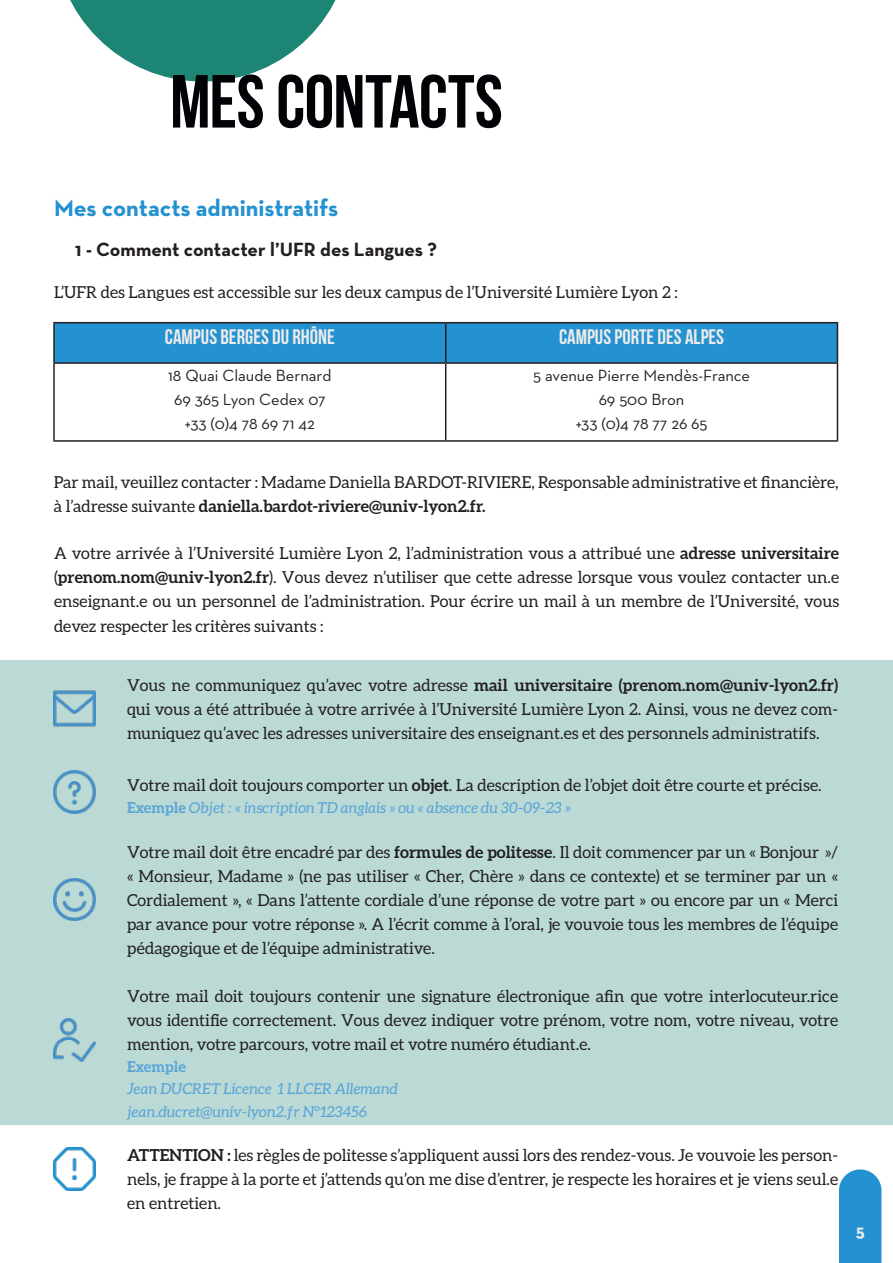
<style>
.page{position:relative;width:893px;height:1263px;background:#fff}
.page>*{position:absolute;margin:0;border:0;box-sizing:border-box;transform-origin:0 0}
.TOC_body_text{font:700 75px "Bebas Neue";letter-spacing:-.01em;color:#010206}
.Titre_entrée_1_rubrique{font:700 24px "Neutra Text";color:#2491d0}
.Texte_rubrique{font:700 21px "Bebas Neue";color:#ecebeb}
.Titre_entrée_2_rubrique{font:700 19.5px "Neutra Text";color:#231f20}
.t1{font:700 18px "Neutra Text";color:#ecebeb}
.Texte_rubrique-2{font:16.5px/24px "Aleo";color:#231f20;text-align:justify}
.Texte_tableau{font:16.5px "Neutra Text";color:#231f20}
.Exemple{font:italic 15px "Aleo";color:#58a3d8}
.Exemple-2{font:700 15px "Aleo";color:#58a3d8}
.s1{font-weight:700}
.s2{font-weight:700;font-style:normal}
</style>
<div class="page">
<div style="left:839px;top:1169px;width:42px;height:94px;background:#2491d0"></div>
<svg style="left:70px;top:0;width:266px;height:81px"></svg>
<div style="left:0;top:660px;width:892px;height:465px;background:#bbdad5"></div>
<img style="left:53px;top:690px;width:43px;height:37px">
<img style="left:53px;top:771px;width:43px;height:42px">
<img style="left:53px;top:878px;width:43px;height:43px">
<img style="left:53px;top:1019px;width:43px;height:42px">
<img style="left:53px;top:1148px;width:43px;height:42px">
<div style="left:55px;top:323px;width:782px;height:39px;background:#2491d0"></div>
<hr style="left:53px;top:322px;width:393px;height:1px;background:#231f20">
<hr style="left:53px;top:323px;width:2px;height:39px;background:#231f20">
<hr style="left:446px;top:322px;width:392px;height:1px;background:#231f20">
<hr style="left:445px;top:323px;width:1px;height:39px;background:#231f20">
<hr style="left:837px;top:323px;width:1px;height:39px;background:#231f20">
<hr style="left:53px;top:362px;width:393px;height:2px;background:#231f20">
<hr style="left:53px;top:364px;width:2px;height:76px;background:#231f20">
<hr style="left:446px;top:362px;width:392px;height:2px;background:#231f20">
<hr style="left:445px;top:364px;width:1px;height:76px;background:#231f20">
<hr style="left:837px;top:364px;width:1px;height:76px;background:#231f20">
<hr style="left:53px;top:440px;width:393px;height:2px;background:#231f20">
<hr style="left:446px;top:440px;width:392px;height:2px;background:#231f20">
<p class="TOC_body_text" style="left:170px;top:61px;width:334px">MES CONTACTS</p>
<p class="Titre_entrée_1_rubrique" style="left:54px;top:193px;width:286px">Mes contacts administratifs</p>
<p class="Titre_entrée_2_rubrique" style="left:75px;top:237px;width:364px">1 - Comment contacter l’UFR des Langues ?</p>
<p class="Texte_rubrique-2" style="left:54px;top:280px;width:625px">L’UFR des Langues est accessible sur les deux campus de l’Université Lumière Lyon 2 :</p>
<p class="Texte_rubrique" style="left:165px;top:326px;width:171px">CAMPUS BERGES DU RHÔNE</p>
<p class="Texte_rubrique" style="left:559px;top:326px;width:167px">CAMPUS PORTE DES ALPES</p>
<p class="Texte_tableau" style="left:168px;top:365px;width:165px">18 Quai Claude Bernard</p>
<p class="Texte_tableau" style="left:174px;top:389px;width:153px">69 365 Lyon Cedex 07</p>
<p class="Texte_tableau" style="left:185px;top:413px;width:132px">+33 (0)4 78 69 71 42</p>
<p class="Texte_tableau" style="left:533px;top:365px;width:218px">5 avenue Pierre Mendès-France</p>
<p class="Texte_tableau" style="left:599px;top:389px;width:87px">69 500 Bron</p>
<p class="Texte_tableau" style="left:576px;top:413px;width:133px">+33 (0)4 78 77 26 65</p>
<p class="Texte_rubrique-2" style="left:54px;top:470px;width:786px">Par mail, veuillez contacter : Madame Daniella BARDOT-RIVIERE, Responsable administrative et financière, à l’adresse suivante <span class="s1">daniella.bardot-riviere@univ-lyon2.fr.</span></p>
<p class="Texte_rubrique-2" style="left:54px;top:541px;width:787px">A votre arrivée à l’Université Lumière Lyon 2, l’administration vous a attribué une <span class="s1">adresse universitaire </span>(<span class="s1">prenom.nom@univ-lyon2.fr</span>). Vous devez n’utiliser que cette adresse lorsque vous voulez contacter un.e enseignant.e ou un personnel de l’administration. Pour écrire un mail à un membre de l’Université, vous devez respecter les critères suivants :</p>
<p class="Texte_rubrique-2" style="left:127px;top:673px;width:713px">Vous ne communiquez qu’avec votre adresse <span class="s1">mail universitaire (prenom.nom@univ-lyon2.fr) </span>qui vous a été attribuée à votre arrivée à l’Université Lumière Lyon 2. Ainsi, vous ne devez com&shy;muniquez qu’avec les adresses universitaire des enseignant.es et des personnels administratifs.</p>
<p class="Texte_rubrique-2" style="left:127px;top:773px;width:696px">Votre mail doit toujours comporter un <span class="s1">objet</span>. La description de l’objet doit être courte et précise.</p>
<p class="Exemple" style="left:127px;top:799px;width:445px"><span class="s2">Exemple</span> Objet : « inscription TD anglais » ou « absence du 30-09-23 »</p>
<p class="Texte_rubrique-2" style="left:127px;top:840px;width:713px">Votre mail doit être encadré par des <span class="s1">formules de politesse</span>. Il doit commencer par un « Bonjour »/ « Monsieur, Madame » (ne pas utiliser « Cher, Chère » dans ce contexte) et se terminer par un « Cordialement », « Dans l’attente cordiale d’une réponse de votre part » ou encore par un « Merci par avance pour votre réponse ». A l’écrit comme à l’oral, je vouvoie tous les membres de l’équipe pédagogique et de l’équipe administrative.</p>
<p class="Texte_rubrique-2" style="left:127px;top:983px;width:713px">Votre mail doit toujours contenir une signature électronique afin que votre interlocuteur.rice vous identifie correctement. Vous devez indiquer votre prénom, votre nom, votre niveau, votre mention, votre parcours, votre mail et votre numéro étudiant.e.</p>
<p class="Exemple-2" style="left:127px;top:1058px;width:60px">Exemple</p>
<p class="Exemple" style="left:127px;top:1081px;width:272px">Jean DUCRET Licence 1 LLCER Allemand</p>
<p class="Exemple" style="left:127px;top:1103px;width:241px">jean.ducret@univ-lyon2.fr N°123456</p>
<p class="Texte_rubrique-2" style="left:127px;top:1143px;width:713px"><span class="s1">ATTENTION :</span> les règles de politesse s’appliquent aussi lors des rendez-vous. Je vouvoie les person&shy;nels, je frappe à la porte et j’attends qu’on me dise d’entrer, je respecte les horaires et je viens seul.e en entretien.</p>
<p class="t1" style="left:856px;top:1219px;width:11px">5</p>
</div>
